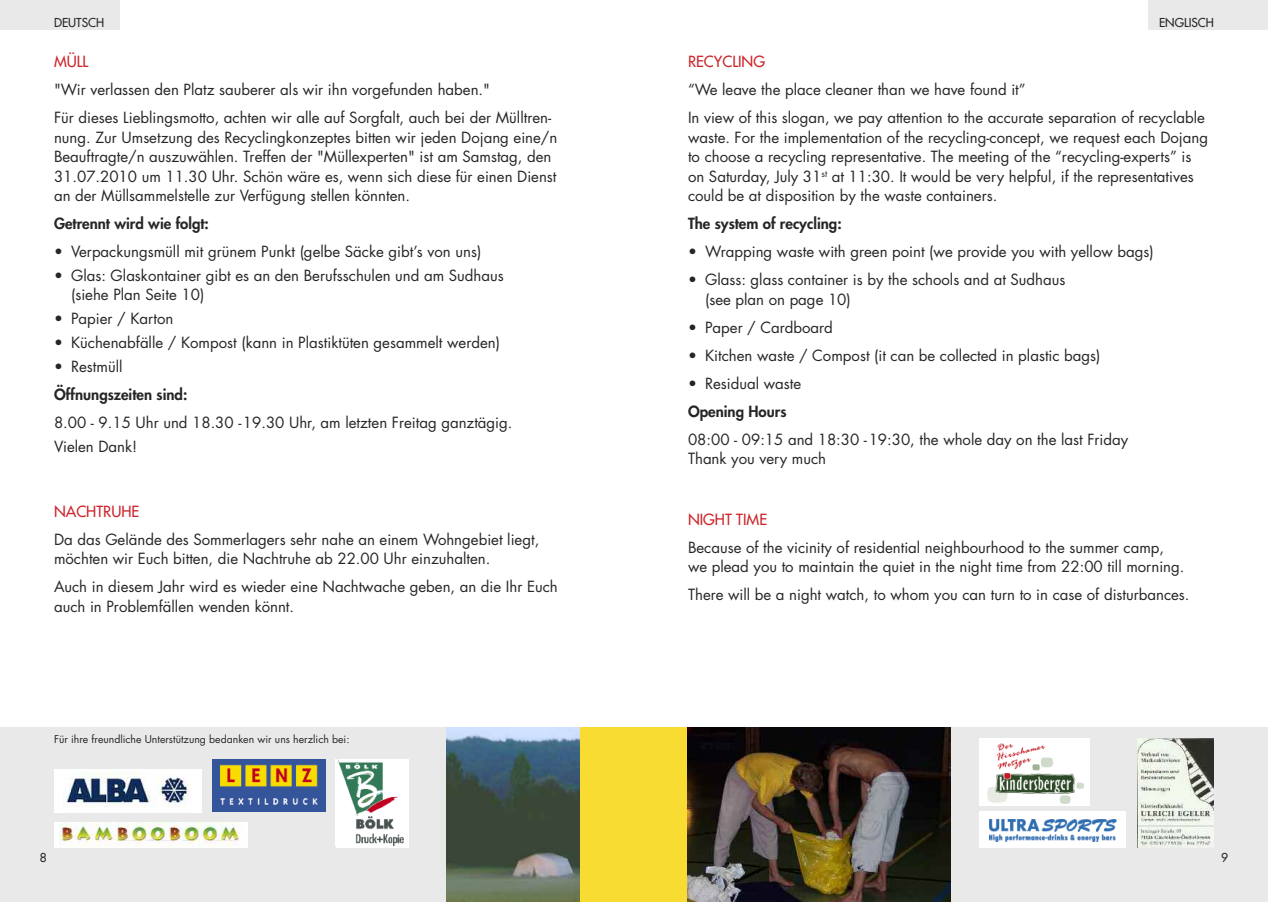
<style>
.page{position:relative;width:1268px;height:902px;background:#fff}
.page>*{position:absolute;margin:0;border:0;box-sizing:border-box;transform-origin:0 0}
.t1{font:15px/19.5px "Futura";color:#272627}
.t2{font:800 15px "Futura";color:#272627}
.t3{font:15px "Futura";color:#cc262b}
.t4{font:12px "Futura";color:#272627}
.t5{font:10.5px "Futura";color:#272627}
</style>
<div class="page">
<div style="left:0;top:727px;width:1267px;height:174px;background:#e9e9e9"></div>
<div style="left:1148px;top:0;width:119px;height:30px;background:#e9e9e9"></div>
<div style="left:0;top:0;width:119px;height:30px;background:#e9e9e9"></div>
<div style="left:446px;top:727px;width:189px;height:174px;background:#f9dc32"></div>
<img style="left:446px;top:727px;width:133px;height:174px">
<div style="left:631px;top:727px;width:189px;height:174px;background:#f9dc32"></div>
<img style="left:687px;top:727px;width:263px;height:174px">
<div style="left:54px;top:769px;width:147px;height:43px;background:#fff"></div>
<img style="left:64px;top:772px;width:127px;height:35px">
<div style="left:54px;top:822px;width:193px;height:25px;background:#fff"></div>
<img style="left:59px;top:822px;width:181px;height:24px">
<div style="left:978px;top:811px;width:147px;height:36px;background:#fff"></div>
<img style="left:989px;top:819px;width:127px;height:22px">
<div style="left:979px;top:738px;width:110px;height:67px;background:#fff"></div>
<img style="left:987px;top:743px;width:95px;height:60px">
<img style="left:213px;top:759px;width:112px;height:52px">
<img style="left:1137px;top:738px;width:76px;height:109px">
<div style="left:335px;top:759px;width:73px;height:88px;background:#fff"></div>
<img style="left:337px;top:759px;width:66px;height:86px">
<p class="t4" style="left:54px;top:16px;width:52px">DEUTSCH</p>
<p class="t3" style="left:54px;top:54px;width:36px">MÜLL</p>
<p class="t1" style="left:54px;top:77px;width:498px;line-height:28px">"Wir verlassen den Platz sauberer als wir ihn vorgefunden haben."<br>Für dieses Lieblingsmotto, achten wir alle auf Sorgfalt, auch bei der Mülltren-</p>
<p class="t1" style="left:54px;top:129px;width:505px">nung. Zur Umsetzung des Recyclingkonzeptes bitten wir jeden Dojang eine/n Beauftragte/n auszuwählen. Treffen der "Müllexperten" ist am Samstag, den 31.07.2010 um 11.30 Uhr. Schön wäre es, wenn sich diese für einen Dienst an der Müllsammelstelle zur Verfügung stellen könnten.</p>
<p class="t2" style="left:54px;top:216px;width:156px">Getrennt wird wie folgt:</p>
<p class="t1" style="left:54px;top:243px;width:428px">• Verpackungsmüll mit grünem Punkt (gelbe Säcke gibt’s von uns)</p>
<p class="t1" style="left:71px;top:267px;width:434px;text-indent:-17px">• Glas: Glaskontainer gibt es an den Berufsschulen und am Sudhaus (siehe Plan Seite 10)</p>
<p class="t1" style="left:54px;top:310px;width:121px">• Papier / Karton</p>
<p class="t1" style="left:54px;top:334px;width:447px">• Küchenabfälle / Kompost (kann in Plastiktüten gesammelt werden)</p>
<p class="t1" style="left:54px;top:358px;width:70px">• Restmüll</p>
<p class="t2" style="left:54px;top:387px;width:135px">Öffnungszeiten sind:</p>
<p class="t1" style="left:54px;top:411px;width:460px;line-height:23.7px">8.00 - 9.15 Uhr und 18.30 -19.30 Uhr, am letzten Freitag ganztägig.<br>Vielen Dank!</p>
<p class="t3" style="left:54px;top:503px;width:87px">NACHTRUHE</p>
<p class="t1" style="left:54px;top:530px;width:486px">Da das Gelände des Sommerlagers sehr nahe an einem Wohngebiet liegt, möchten wir Euch bitten, die Nachtruhe ab 22.00 Uhr einzuhalten.</p>
<p class="t1" style="left:54px;top:578px;width:505px">Auch in diesem Jahr wird es wieder eine Nachtwache geben, an die Ihr Euch auch in Problemfällen wenden könnt.</p>
<p class="t5" style="left:54px;top:734px;width:297px">Für ihre freundliche Unterstützung bedanken wir uns herzlich bei:</p>
<p class="t4" style="left:40px;top:851px;width:8px">8</p>
<p class="t4" style="left:1158px;top:16px;width:56px">ENGLISCH</p>
<p class="t3" style="left:688px;top:54px;width:79px">RECYCLING</p>
<p class="t1" style="left:688px;top:77px;width:518px;line-height:28px">“We leave the place cleaner than we have found it”<br>In view of this slogan, we pay attention to the accurate separation of recyclable</p>
<p class="t1" style="left:688px;top:129px;width:521px">waste. For the implementation of the recycling-concept, we request each Dojang to choose a recycling representative. The meeting of the “recycling-experts” is on Saturday, July 31<sup>st</sup> at 11:30. It would be very helpful, if the representatives could be at disposition by the waste containers.</p>
<p class="t2" style="left:688px;top:216px;width:155px">The system of recycling:</p>
<p class="t1" style="left:688px;top:243px;width:467px">• Wrapping waste with green point (we provide you with yellow bags)</p>
<p class="t1" style="left:705px;top:271px;width:362px;text-indent:-17px">• Glass: glass container is by the schools and at Sudhaus (see plan on page 10)</p>
<p class="t1" style="left:688px;top:319px;width:146px">• Paper / Cardboard</p>
<p class="t1" style="left:688px;top:347px;width:414px">• Kitchen waste / Compost (it can be collected in plastic bags)</p>
<p class="t1" style="left:688px;top:375px;width:115px">• Residual waste</p>
<p class="t2" style="left:688px;top:404px;width:100px">Opening Hours</p>
<p class="t1" style="left:688px;top:431px;width:441px">08:00 - 09:15 and 18:30 -19:30, the whole day on the last Friday<br>Thank you very much</p>
<p class="t3" style="left:688px;top:512px;width:81px">NIGHT TIME</p>
<p class="t1" style="left:688px;top:539px;width:498px">Because of the vicinity of residential neighbourhood to the summer camp, we plead you to maintain the quiet in the night time from 22:00 till morning.</p>
<p class="t1" style="left:688px;top:586px;width:503px">There will be a night watch, to whom you can turn to in case of disturbances.</p>
<p class="t4" style="left:1220px;top:851px;width:8px">9</p>
</div>
